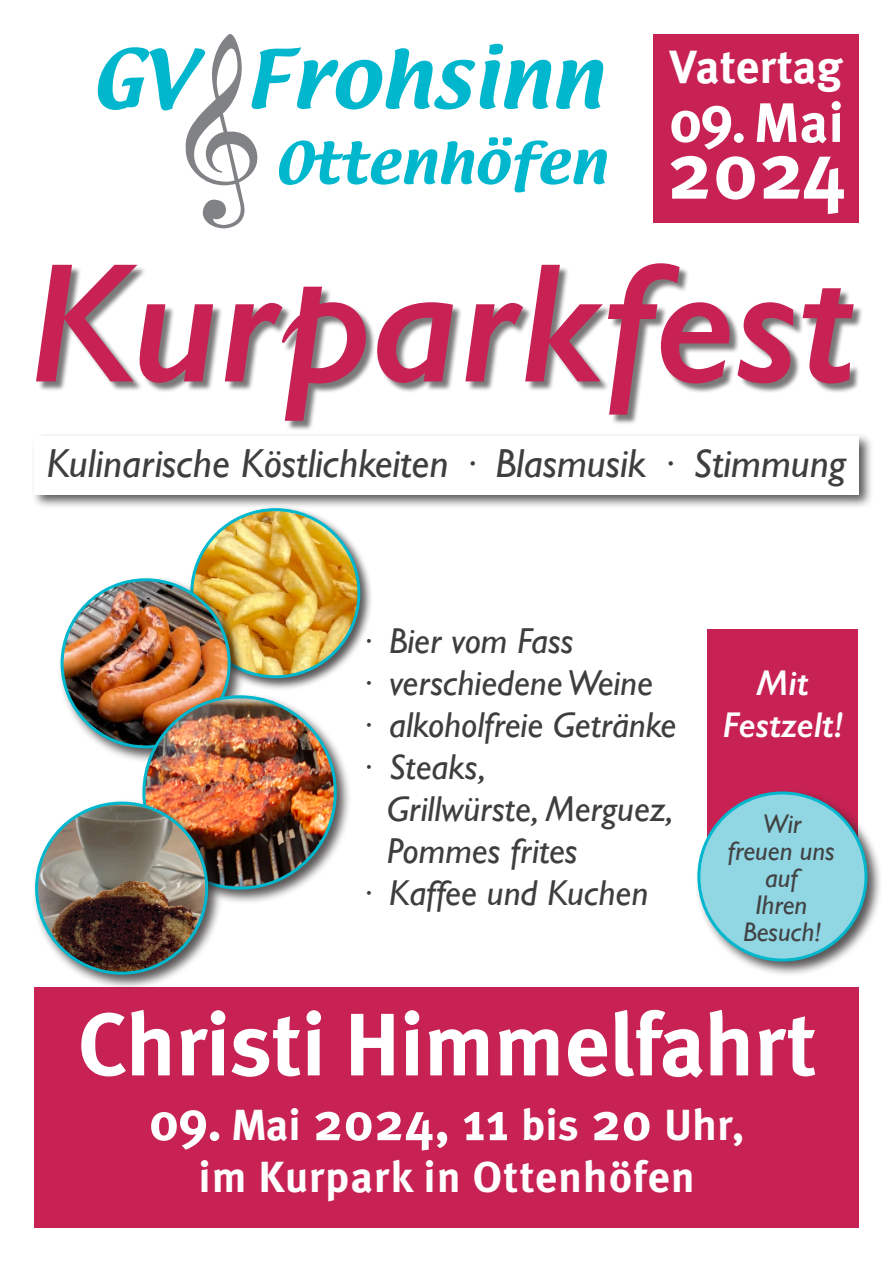
<style>
.page{position:relative;width:893px;height:1263px;background:#fff}
.page>*{position:absolute;margin:0;border:0;box-sizing:border-box;transform-origin:0 0}
.t1{font:italic 600 171px "Gill Sans";color:#c72253}
.t2{font:700 88.5px "Meta Pro";letter-spacing:-.01em;color:#fff}
.t3{font:700 81px "Meta Pro";color:#fff}
.t4{font:700 55.5px "Meta Pro";color:#fff}
.t5{font:700 54px "Meta Pro";color:#fff}
.t6{font:700 46.5px "Meta Pro";color:#fff}
.t7{font:700 43.5px "Meta Pro";letter-spacing:.02em;color:#fff}
.t8{font:italic 40.5px "Gill Sans";color:#3e3e3f}
.t9{font:italic 36px/42px "Gill Sans";color:#3e3e3f}
.t10{font:italic 600 36px/42px "Gill Sans";color:#fff;text-align:center}
.t11{font:italic 27px/27px "Gill Sans";color:#414243;text-align:center}
.s1{font-size:60px}
.s2{font-size:43.5px}
</style>
<div class="page">
<div style="left:34px;top:988px;width:825px;height:240px;background:#c72253"></div>
<div style="left:188px;top:505px;width:185px;height:186px;background:#231f20;opacity:.75"></div>
<img style="left:192px;top:510px;width:167px;height:167px">
<div style="left:58px;top:575px;width:188px;height:188px;background:#231f20;opacity:.75"></div>
<img style="left:62px;top:580px;width:167px;height:167px;border-radius:84px">
<svg style="left:97px;top:34px;width:510px;height:194px"></svg>
<div style="left:707px;top:629px;width:150px;height:209px;background:#c72253"></div>
<div style="left:694px;top:788px;width:188px;height:188px;background:#231f20;opacity:.75"></div>
<div style="left:699px;top:793px;width:167px;height:167px;background:#91d6e3;border-radius:50%"></div>
<div style="left:654px;top:34px;width:205px;height:303px;background:#c72253"></div>
<div style="left:644px;top:224px;width:227px;height:121px;background:#fff"></div>
<div style="left:38px;top:265px;width:826px;height:166px;background:#231f20;opacity:.6"></div>
<div style="left:31px;top:433px;width:843px;height:77px;background:#231f20;opacity:.75"></div>
<div style="left:34px;top:436px;width:825px;height:58px;background:#fff"></div>
<div style="left:139px;top:692px;width:213px;height:212px;background:#231f20;opacity:.75"></div>
<img style="left:144px;top:697px;width:191px;height:191px;border-radius:96px">
<div style="left:32px;top:799px;width:191px;height:191px;background:#231f20;opacity:.75"></div>
<img style="left:37px;top:803px;width:170px;height:170px;border-radius:85px">
<p class="t6" style="left:670px;top:31px;width:174px">Vatertag</p>
<p class="t4" style="left:669px;top:79px;width:177px"><span class="s1">09</span>. Mai</p>
<p class="t3" style="left:667px;top:107px;width:181px">2024</p>
<p class="t1" style="left:27px;top:220px;width:830px">Kurparkfest</p>
<p class="t8" style="left:47px;top:440px;width:801px">Kulinarische Köstlichkeiten · Blasmusik · Stimmung</p>
<p class="t9" style="left:357px;top:620px;width:297px">· Bier vom Fass<br>· verschiedene Weine</p>
<p class="t9" style="left:357px;top:704px;width:321px">· alkoholfreie Getränke</p>
<p class="t9" style="left:387px;top:746px;width:288px;text-indent:-30px">· Steaks,<br>Grillwürste, Merguez,<br>Pommes frites</p>
<p class="t9" style="left:357px;top:872px;width:293px">· Kaffee und Kuchen</p>
<p class="t10" style="left:722px;top:662px;width:122px">Mit<br>Festzelt!</p>
<p class="t11" style="left:728px;top:810px;width:108px">Wir freuen uns auf<br>Ihren<br>Besuch!</p>
<p class="t2" style="left:77px;top:975px;width:741px">Christi Himmelfahrt</p>
<p class="t5" style="left:149px;top:1079px;width:597px">09. <span class="s2">Mai</span> 2024, 11 <span class="s2">bis</span> 20 <span class="s2">Uhr,</span></p>
<p class="t7" style="left:199px;top:1143px;width:498px">im Kurpark in Ottenhöfen</p>
</div>
